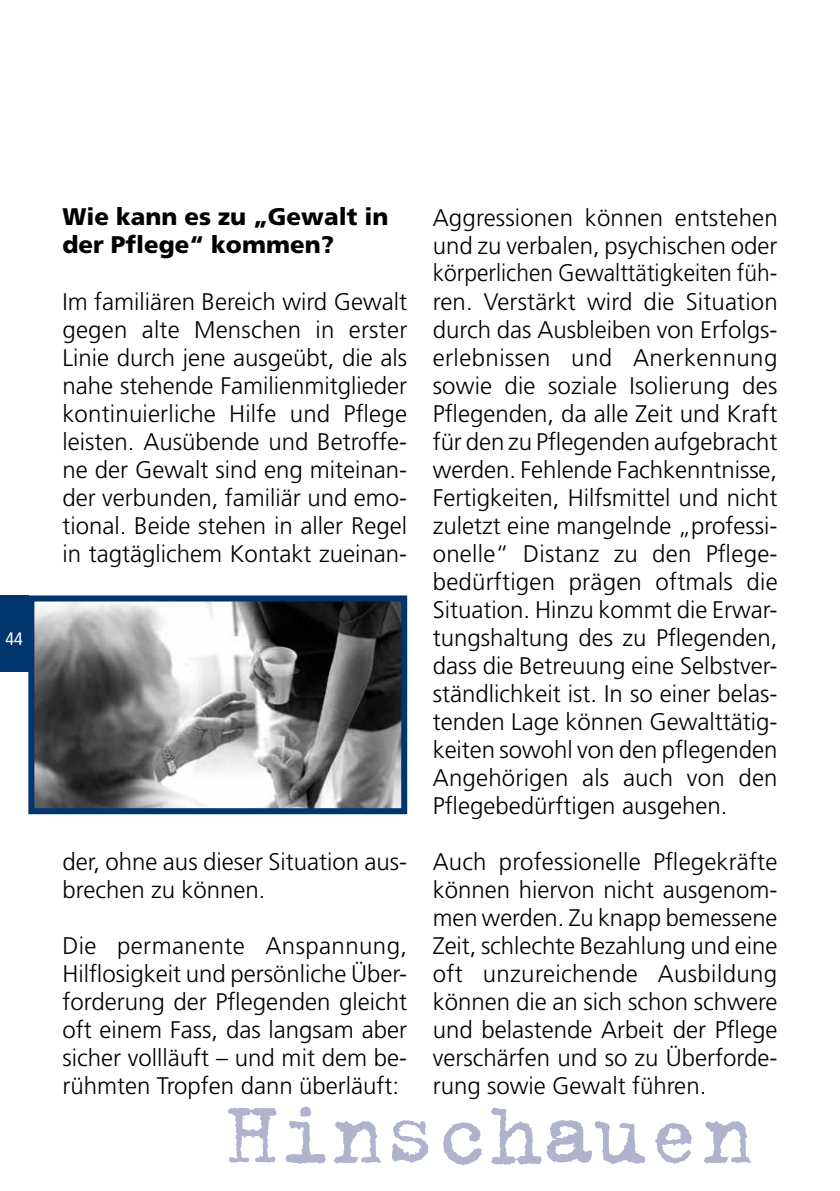
<style>
.page{position:relative;width:840px;height:1191px;background:#fff}
.page>*{position:absolute;margin:0;border:0;box-sizing:border-box;transform-origin:0 0}
.t1{font:96px "Trixie";color:#b0b3cc}
.t2{font:300 24px/28px "Frutiger";color:#000;text-align:justify}
.t3{font:900 24px/28px "Frutiger";color:#000}
.t4{font:condensed 18px "Frutiger";color:#fff}
</style>
<div class="page">
<div style="left:0;top:595px;width:28px;height:77px;background:#00356e"></div>
<img style="left:35px;top:602px;width:365px;height:205px">
<div style="left:28px;top:595px;width:379px;height:219px;border:6px solid #00356e"></div>
<p class="t4" style="left:5px;top:628px;width:19px">44</p>
<p class="t3" style="left:62px;top:203px;width:327px">Wie kann es zu „Gewalt in der Pflege“ kommen?</p>
<p class="t2" style="left:62px;top:287px;width:346px">Im familiären Bereich wird Gewalt gegen alte Menschen in erster Linie durch jene ausgeübt, die als nahe stehende Familienmitglieder kontinuierliche Hilfe und Pflege leisten. Ausübende und Betroffe&shy;ne der Gewalt sind eng miteinan&shy;der verbunden, familiär und emo&shy;tional. Beide stehen in aller Regel in tagtäglichem Kontakt zueinan-</p>
<p class="t2" style="left:432px;top:204px;width:346px">Aggressionen können entstehen und zu verbalen, psychischen oder körperlichen Gewalttätigkeiten füh&shy;ren. Verstärkt wird die Situation durch das Ausbleiben von Erfolgs&shy;erlebnissen und Anerkennung sowie die soziale Isolierung des Pflegenden, da alle Zeit und Kraft für den zu Pflegenden aufgebracht werden. Fehlende Fachkenntnisse, Fertigkeiten, Hilfsmittel und nicht zuletzt eine mangelnde „professi&shy;onelle“ Distanz zu den Pflege&shy;bedürftigen prägen oftmals die Situation. Hinzu kommt die Erwar&shy;tungshaltung des zu Pflegenden, dass die Betreuung eine Selbstver&shy;ständlichkeit ist. In so einer belas&shy;tenden Lage können Gewalttätig&shy;keiten sowohl von den pflegenden Angehörigen als auch von den Pflegebedürftigen ausgehen.</p>
<p class="t2" style="left:432px;top:848px;width:346px">Auch professionelle Pflegekräfte können hiervon nicht ausgenom&shy;men werden. Zu knapp bemessene Zeit, schlechte Bezahlung und eine oft unzureichende Ausbildung können die an sich schon schwere und belastende Arbeit der Pflege verschärfen und so zu Überforde&shy;rung sowie Gewalt führen.</p>
<h1 class="t1" style="left:225px;top:1070px;width:530px">Hinschauen</h1>
<p class="t2" style="left:62px;top:848px;width:346px">der, ohne aus dieser Situation aus&shy;brechen zu können.</p>
<p class="t2" style="left:62px;top:932px;width:346px">Die permanente Anspannung, Hilflosigkeit und persönliche Über&shy;forderung der Pflegenden gleicht oft einem Fass, das langsam aber sicher vollläuft – und mit dem be&shy;rühmten Tropfen dann überläuft:</p>
</div>
